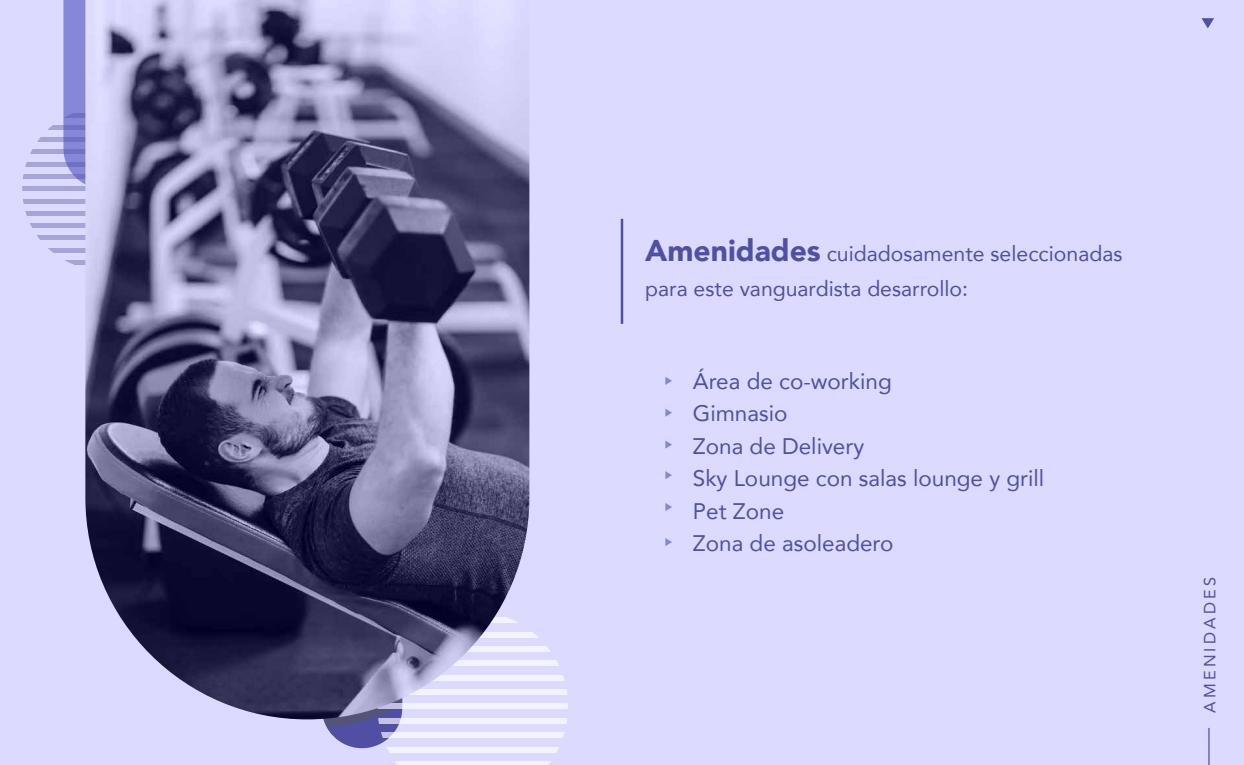
<style>
.page{position:relative;width:1244px;height:765px;background:#fff}
.page>*{position:absolute;margin:0;border:0;box-sizing:border-box;transform-origin:0 0}
.t1{font:22.5px/32.5px "Avenir";color:#514fa4}
.t2{font:21.25px/35px "Avenir";color:#514fa4}
.t3{font:16.25px "Avenir";letter-spacing:.2em;color:#514fa4}
.s1{font-weight:900;font-size:30px}
</style>
<div class="page">
<div style="left:0;top:0;width:1243px;height:765px;background:#dcdbff"></div>
<svg style="left:1201px;top:18px;width:13px;height:10px"></svg>
<hr style="left:1208px;top:728px;width:1px;height:37px;background:#514fa3">
<hr style="left:621px;top:219px;width:2px;height:105px;background:#514fa3">
<svg style="left:665px;top:377px;width:7px;height:8px"></svg>
<svg style="left:665px;top:409px;width:7px;height:8px"></svg>
<svg style="left:665px;top:440px;width:7px;height:9px"></svg>
<svg style="left:665px;top:471px;width:7px;height:8px"></svg>
<svg style="left:665px;top:503px;width:7px;height:8px"></svg>
<svg style="left:665px;top:538px;width:7px;height:8px"></svg>
<svg style="left:63px;top:0;width:22px;height:187px;background:#8b8bdc"></svg>
<div style="left:322px;top:501px;width:80px;height:247px;background:#514fa3;border-radius:40px"></div>
<svg style="left:63px;top:113px;width:22px;height:4px"></svg>
<svg style="left:47px;top:125px;width:38px;height:5px"></svg>
<svg style="left:37px;top:138px;width:48px;height:4px"></svg>
<svg style="left:30px;top:150px;width:55px;height:4px"></svg>
<svg style="left:25px;top:162px;width:60px;height:4px"></svg>
<svg style="left:23px;top:174px;width:62px;height:5px"></svg>
<hr style="left:22px;top:187px;width:163px;height:4px;background:#a5a5d8">
<hr style="left:22px;top:199px;width:163px;height:4px;background:#a5a5d8">
<div style="left:22px;top:211px;width:163px;height:5px;background:#a5a5d8"></div>
<svg style="left:30px;top:223px;width:55px;height:5px"></svg>
<svg style="left:37px;top:236px;width:48px;height:4px"></svg>
<svg style="left:48px;top:248px;width:37px;height:4px"></svg>
<svg style="left:64px;top:260px;width:21px;height:5px"></svg>
<svg style="left:529px;top:632px;width:9px;height:5px"></svg>
<svg style="left:529px;top:646px;width:22px;height:6px"></svg>
<svg style="left:529px;top:661px;width:30px;height:5px"></svg>
<svg style="left:529px;top:675px;width:35px;height:5px"></svg>
<div style="left:377px;top:690px;width:191px;height:5px;background:#f3f2ff"></div>
<div style="left:377px;top:704px;width:191px;height:5px;background:#f3f2ff"></div>
<div style="left:377px;top:718px;width:191px;height:5px;background:#f3f2ff"></div>
<svg style="left:381px;top:733px;width:183px;height:5px"></svg>
<svg style="left:387px;top:747px;width:172px;height:5px"></svg>
<svg style="left:395px;top:761px;width:156px;height:4px"></svg>
<svg style="left:85px;top:0;width:444px;height:728px"></svg>
<p class="t2" style="left:645px;top:236px;width:479px"><span class="s1">Amenidades</span> cuidadosamente seleccionadas para este vanguardista desarrollo:</p>
<p class="t1" style="left:693px;top:364px;width:353px">Área de co-working<br>Gimnasio<br>Zona de Delivery<br>Sky Lounge con salas lounge y grill<br>Pet Zone<br>Zona de asoleadero</p>
<p class="t3" style="left:1197px;top:713px;width:138px;rotate:-90deg">AMENIDADES</p>
</div>
